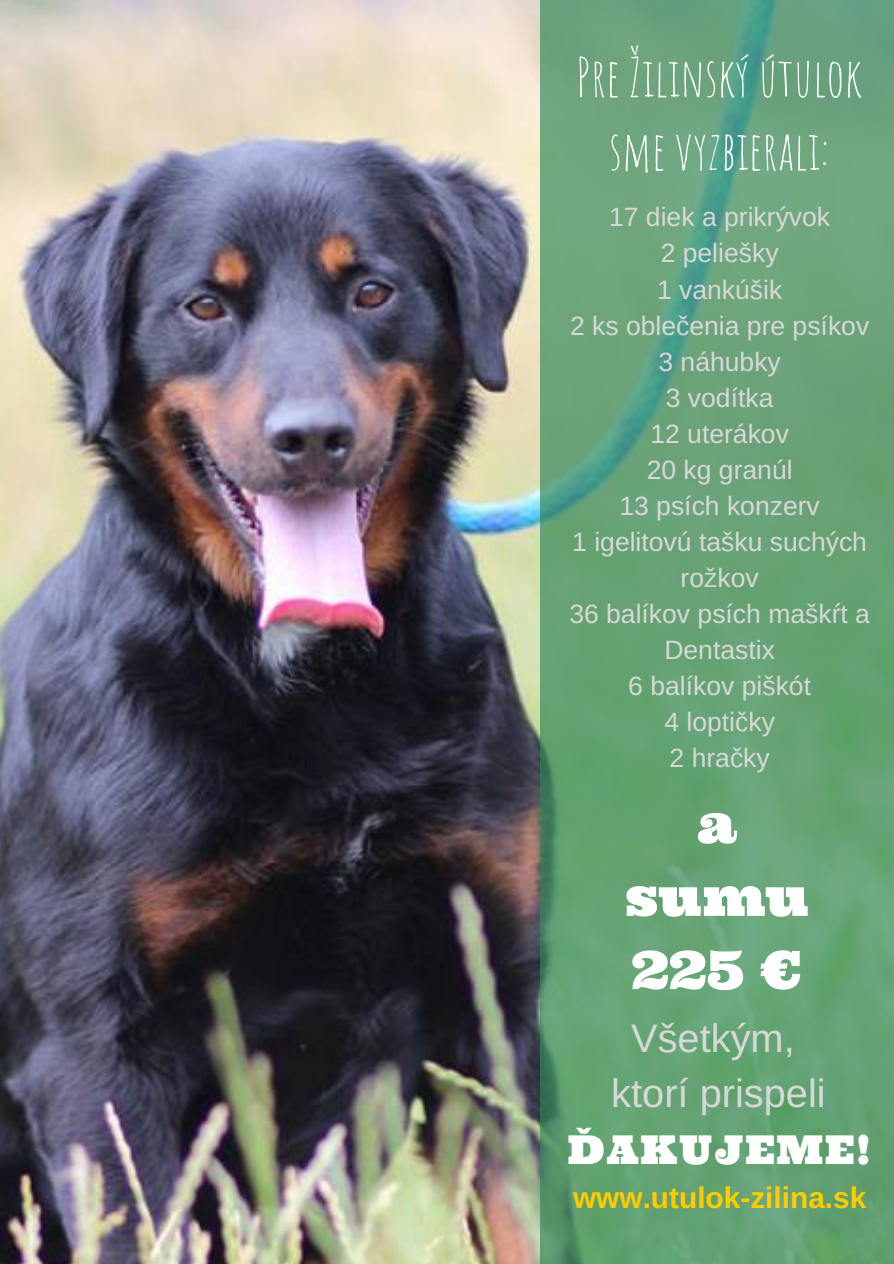
<style>
.page{position:relative;width:894px;height:1264px;background:#fff}
.page>*{position:absolute;margin:0;border:0;box-sizing:border-box;transform-origin:0 0}
.t1{font:52.95px/73.2px "Amatic SC";color:#fff;text-align:center}
.t2{font:52.95px/73.2px "Ultra";color:#fff;text-align:center}
.t3{font:39.75px/55.2px "Arimo";color:#d8d8d8;text-align:center}
.t4{font:39.75px "Ultra";letter-spacing:.045em;color:#fff}
.t5{font:700 29.85px "Arimo";color:#fc0}
.t6{font:26.55px/36px "Arimo";color:#d8d8d8;text-align:center}
.s1{font-family:"Liberation Sans"}
</style>
<div class="page">
<img style="left:0;top:0;width:539px;height:1263px">
<svg style="left:539px;top:0;width:354px;height:1263px;background:#66a277"></svg>
<h1 class="t1" style="left:576px;top:40px;width:287px">Pre Žilinský útulok sme vyzbierali:</h1>
<p class="t6" style="left:569px;top:199px;width:302px">17 diek a prikrývok<br>2 pelie<span class="s1">š</span>ky<br>1 vankú<span class="s1">š</span>ik<br>2 ks oble<span class="s1">č</span>enia pre psíkov<br>3 náhubky<br>3 vodítka<br>12 uterákov<br>20 kg granúl<br>13 psích konzerv<br>1 igelitovú ta<span class="s1">š</span>ku suchých ro<span class="s1">ž</span>kov<br>36 balíkov psích ma<span class="s1">š</span>k<span class="s1">ŕ</span>t a<br>Dentastix<br>6 balíkov pi<span class="s1">š</span>kót<br>4 lopti<span class="s1">č</span>ky<br>2 hra<span class="s1">č</span>ky</p>
<h1 class="t2" style="left:624px;top:786px;width:185px">a sumu<br>225 €</h1>
<h2 class="t3" style="left:611px;top:1010px;width:216px">V<span class="s1">š</span>etkým, ktorí prispeli</h2>
<h2 class="t4" style="left:567px;top:1123px;width:304px">ĎAKUJEME!</h2>
<p class="t5" style="left:573px;top:1180px;width:295px">www.utulok-zilina.sk</p>
</div>
